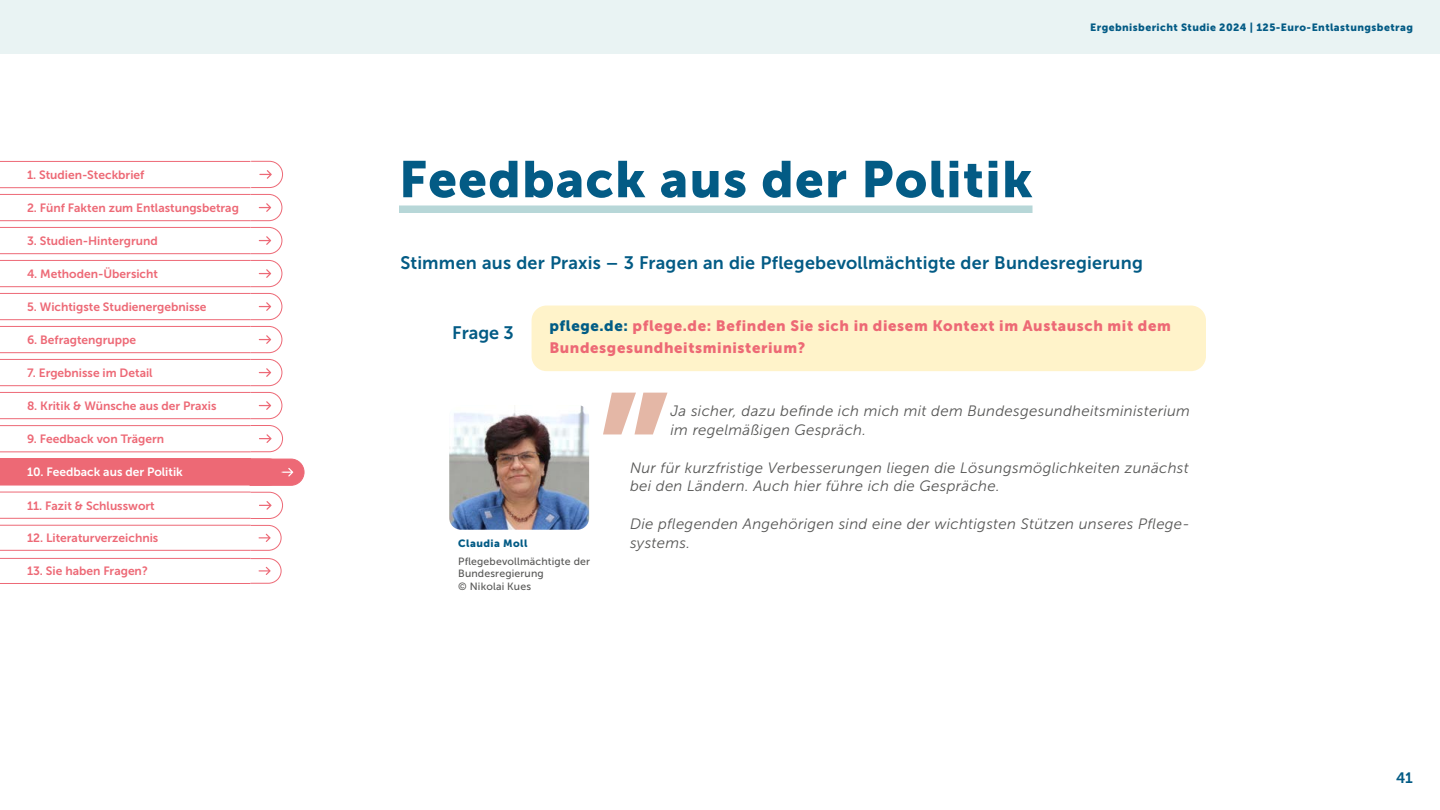
<style>
.page{position:relative;width:1440px;height:810px;background:#fff}
.page>*{position:absolute;margin:0;border:0;box-sizing:border-box;transform-origin:0 0}
.t1{font:51px "Museo Sans 900";letter-spacing:.025em;color:#035b85}
.t2{font:18px "Museo Sans 700";letter-spacing:.01em;color:#035b85}
.t3{font:italic 15px/18.8px "Museo Sans 300";letter-spacing:.02em;color:#575756}
.t4{font:15px/22.5px "Museo Sans 900";letter-spacing:.04em;color:#ed6975}
.t5{font:15px "Museo Sans 700";color:#035b85}
.t6{font:12px "Museo Sans 700";color:#ed6976}
.t7{font:12px "Museo Sans 700";color:#fff}
.t8{font:12px "Museo Sans 700";color:#ed6975}
.t9{font:10.5px "Museo Sans 900";letter-spacing:.04em;color:#035b85}
.t10{font:10.5px/12.8px "Museo Sans 500";letter-spacing:.015em;color:#575756}
.s1{color:#005c85}
</style>
<div class="page">
<div style="left:0;top:0;width:1440px;height:54px;background:#e9f3f3"></div>
<svg style="left:603px;top:393px;width:65px;height:41px"></svg>
<div style="left:532px;top:306px;width:674px;height:65px;background:#fff3ca;border-radius:15px"></div>
<img style="left:449px;top:405px;width:140px;height:125px">
<div style="left:399px;top:206px;width:634px;height:7px;background:#b7d7d8"></div>
<svg style="left:0;top:187px;width:250px;height:199px"></svg>
<div style="left:0;top:459px;width:250px;height:26px;background:#ed6975"></div>
<hr style="left:0;top:161px;width:250px;height:1px;background:#ed6976">
<hr style="left:0;top:188px;width:250px;height:1px;background:#ed6976">
<hr style="left:0;top:194px;width:250px;height:1px;background:#ed6976">
<hr style="left:0;top:220px;width:250px;height:1px;background:#ed6976">
<hr style="left:0;top:227px;width:250px;height:1px;background:#ed6976">
<hr style="left:0;top:254px;width:250px;height:1px;background:#ed6976">
<hr style="left:0;top:260px;width:250px;height:1px;background:#ed6976">
<hr style="left:0;top:286px;width:250px;height:1px;background:#ed6976">
<hr style="left:0;top:293px;width:250px;height:1px;background:#ed6976">
<hr style="left:0;top:320px;width:250px;height:1px;background:#ed6976">
<hr style="left:0;top:326px;width:250px;height:1px;background:#ed6976">
<hr style="left:0;top:352px;width:250px;height:1px;background:#ed6976">
<hr style="left:0;top:359px;width:250px;height:1px;background:#ed6976">
<hr style="left:0;top:386px;width:250px;height:1px;background:#ed6976">
<hr style="left:0;top:392px;width:250px;height:1px;background:#ed6976">
<hr style="left:0;top:418px;width:250px;height:1px;background:#ed6976">
<hr style="left:0;top:425px;width:250px;height:1px;background:#ed6976">
<hr style="left:0;top:452px;width:250px;height:1px;background:#ed6976">
<hr style="left:0;top:485px;width:250px;height:1px;background:#ed6976">
<hr style="left:0;top:492px;width:250px;height:1px;background:#ed6976">
<hr style="left:0;top:518px;width:250px;height:1px;background:#ed6976">
<hr style="left:0;top:525px;width:250px;height:1px;background:#ed6976">
<hr style="left:0;top:550px;width:250px;height:1px;background:#ed6976">
<hr style="left:0;top:558px;width:250px;height:1px;background:#ed6976">
<hr style="left:0;top:583px;width:250px;height:1px;background:#ed6976">
<svg style="left:250px;top:194px;width:32px;height:27px"></svg>
<svg style="left:250px;top:227px;width:32px;height:27px"></svg>
<svg style="left:250px;top:260px;width:32px;height:27px"></svg>
<svg style="left:250px;top:293px;width:32px;height:27px"></svg>
<svg style="left:250px;top:326px;width:32px;height:27px"></svg>
<svg style="left:250px;top:359px;width:32px;height:27px"></svg>
<svg style="left:250px;top:392px;width:32px;height:27px"></svg>
<svg style="left:250px;top:425px;width:33px;height:27px"></svg>
<svg style="left:249px;top:459px;width:55px;height:27px"></svg>
<svg style="left:250px;top:492px;width:33px;height:27px"></svg>
<svg style="left:250px;top:525px;width:31px;height:26px"></svg>
<svg style="left:250px;top:558px;width:31px;height:26px"></svg>
<svg style="left:251px;top:161px;width:32px;height:27px"></svg>
<p class="t8" style="left:27px;top:168px;width:119px">1. Studien-Steckbrief</p>
<p class="t6" style="left:27px;top:201px;width:213px">2. Fünf Fakten zum Entlastungsbetrag</p>
<p class="t6" style="left:27px;top:234px;width:132px">3. Studien-Hintergrund</p>
<p class="t6" style="left:27px;top:267px;width:133px">4. Methoden-Übersicht</p>
<p class="t6" style="left:27px;top:300px;width:181px">5. Wichtigste Studienergebnisse</p>
<p class="t6" style="left:27px;top:333px;width:111px">6. Befragtengruppe</p>
<p class="t6" style="left:27px;top:366px;width:127px">7. Ergebnisse im Detail</p>
<p class="t6" style="left:27px;top:399px;width:191px">8. Kritik &amp; Wünsche aus der Praxis</p>
<p class="t6" style="left:27px;top:432px;width:139px">9. Feedback von Trägern</p>
<p class="t7" style="left:27px;top:466px;width:157px">10. Feedback aus der Politik</p>
<p class="t6" style="left:27px;top:499px;width:129px">11. Fazit &amp; Schlusswort</p>
<p class="t6" style="left:27px;top:531px;width:133px">12. Literaturverzeichnis</p>
<p class="t6" style="left:27px;top:565px;width:122px">13. Sie haben Fragen?</p>
<h1 class="t1" style="left:399px;top:150px;width:635px">Feedback aus der Politik</h1>
<p class="t9" style="left:1090px;top:21px;width:324px">Ergebnisbericht Studie 2024 | 125-Euro-Entlastungsbetrag</p>
<p class="t2" style="left:400px;top:252px;width:744px">Stimmen aus der Praxis – 3 Fragen an die Pflegebevollmächtigte der Bundesregierung</p>
<p class="t2" style="left:452px;top:323px;width:63px">Frage 3</p>
<p class="t4" style="left:549px;top:314px;width:623px"><span class="s1">pflege.de:</span> pflege.de: Befinden Sie sich in diesem Kontext im Austausch mit dem<br>Bundesgesundheitsministerium?</p>
<p class="t9" style="left:458px;top:537px;width:71px">Claudia Moll</p>
<p class="t10" style="left:458px;top:555px;width:133px">Pflegebevollmächtigte der<br>Bundesregierung<br>© Nikolai Kues</p>
<p class="t3" style="left:670px;top:402px;width:521px">Ja sicher, dazu befinde ich mich mit dem Bundesgesundheitsministerium im regelmäßigen Gespräch.</p>
<p class="t3" style="left:630px;top:458px;width:560px">Nur für kurzfristige Verbesserungen liegen die Lösungsmöglichkeiten zunächst bei den Ländern. Auch hier führe ich die Gespräche.</p>
<p class="t3" style="left:630px;top:514px;width:561px">Die pflegenden Angehörigen sind eine der wichtigsten Stützen unseres Pflege&shy;systems.</p>
<p class="t5" style="left:1396px;top:769px;width:18px">41</p>
</div>
